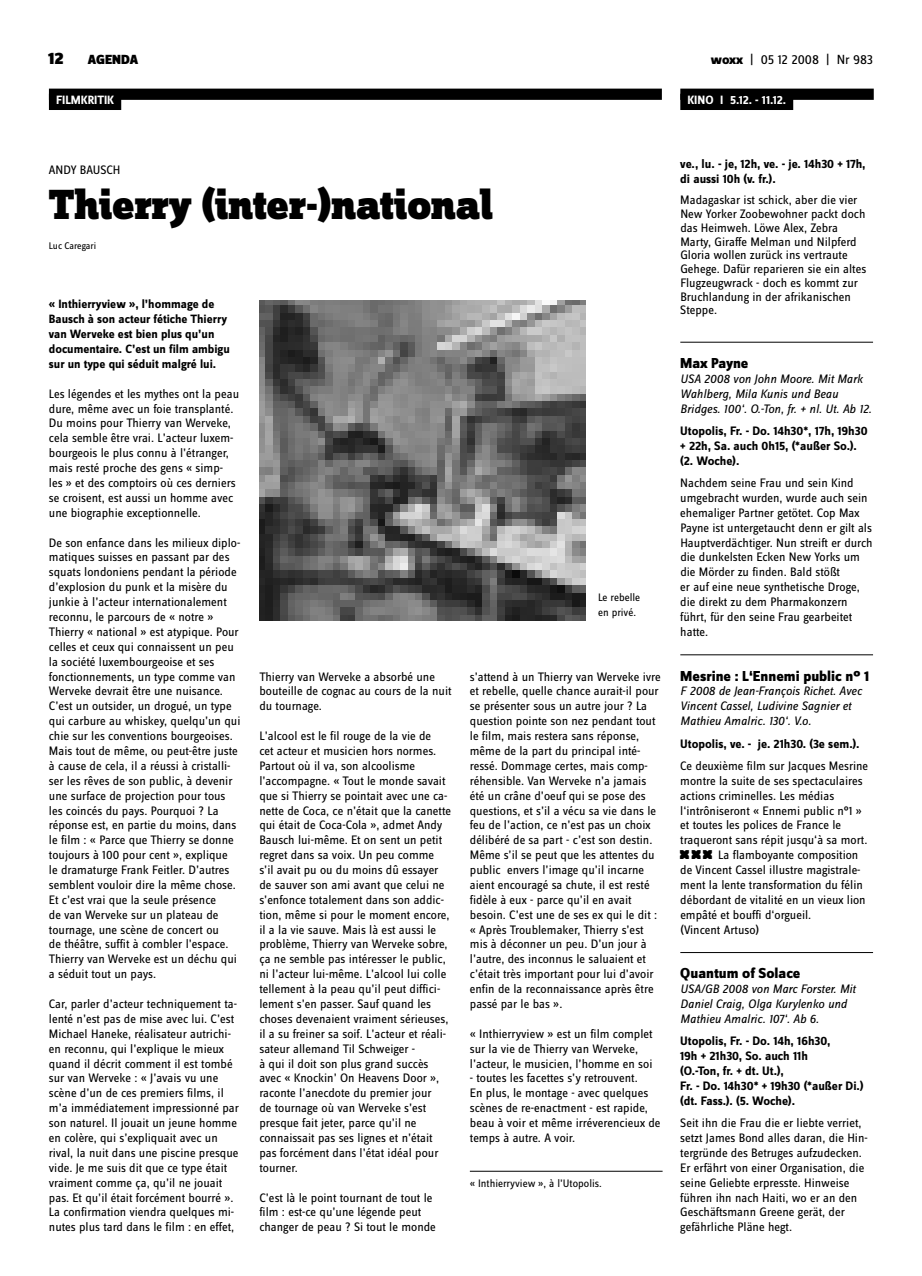
<style>
.page{position:relative;width:922px;height:1276px;background:#fff}
.page>*{position:absolute;margin:0;border:0;box-sizing:border-box;transform-origin:0 0}
.t1{font:900 43.75px "Zine Slab Dis";color:#000}
.t2{font:32.5px "woxx";color:#000}
.t3{font:900 17.5px "Zine Sans Dis";color:#000}
.t4{font:800 15px "Zine Sans Dis";color:#000}
.t5{font:13.75px "Zine Sans Dis";color:#000}
.t6{font:900 13.75px "Zine Sans Dis";color:#000}
.t7{font:12.75px/14.9px "Zine Sans Dis";color:#000}
.t8{font:700 12.75px/14.9px "Zine Sans Dis";color:#000}
.t9{font:italic 12.75px/14.9px "Zine Sans Dis";color:#000}
.t10{font:700 12.5px/14.9px "Zine Sans Dis";color:#000}
.t11{font:700 12.5px "Zine Sans Dis";letter-spacing:-.01em;color:#fff}
.t12{font:11.25px/14.9px "Zine Sans Dis";color:#000}
.t13{font:10px "Zine Sans Dis";color:#000}
.s1{font-weight:800}
</style>
<div class="page">
<div style="left:49px;top:89px;width:612px;height:11px;background:#000"></div>
<div style="left:49px;top:94px;width:72px;height:16px;background:#000"></div>
<hr style="left:469px;top:1171px;width:193px;height:1px;background:#000">
<hr style="left:680px;top:342px;width:192px;height:1px;background:#000">
<hr style="left:680px;top:654px;width:192px;height:1px;background:#000">
<hr style="left:680px;top:952px;width:192px;height:1px;background:#000">
<div style="left:680px;top:89px;width:193px;height:11px;background:#000"></div>
<div style="left:680px;top:94px;width:113px;height:16px;background:#000"></div>
<img style="left:259px;top:300px;width:326px;height:321px">
<h3 class="t3" style="left:48px;top:49px;width:17px">12</h3>
<p class="t6" style="left:88px;top:53px;width:52px">AGENDA</p>
<p class="t5" style="left:710px;top:53px;width:164px"><span class="s1">woxx</span> | 05 12 2008 | Nr 983</p>
<p class="t11" style="left:56px;top:93px;width:60px">FILMKRITIK</p>
<p class="t11" style="left:687px;top:93px;width:100px">KINO I 5.12. - 11.12.</p>
<p class="t7" style="left:49px;top:163px;width:73px">ANDY BAUSCH</p>
<h1 class="t1" style="left:49px;top:181px;width:445px">Thierry (inter-)national</h1>
<p class="t13" style="left:49px;top:240px;width:49px">Luc Caregari</p>
<p class="t10" style="left:49px;top:297px;width:182px">« Inthierryview », l’hommage de Bausch à son acteur fétiche Thierry van Werveke est bien plus qu’un documentaire. C’est un film ambigu sur un type qui séduit malgré lui.</p>
<p class="t7" style="left:49px;top:387px;width:192px">Les légendes et les mythes ont la peau dure, même avec un foie transplanté.<br>Du moins pour Thierry van Werveke, cela semble être vrai. L’acteur luxem&shy;bourgeois le plus connu à l’étranger, mais resté proche des gens « simp&shy;les » et des comptoirs où ces derniers se croisent, est aussi un homme avec une biographie exceptionnelle.</p>
<p class="t7" style="left:49px;top:535px;width:193px">De son enfance dans les milieux diplo&shy;matiques suisses en passant par des squats londoniens pendant la période d’explosion du punk et la misère du junkie à l’acteur internationalement reconnu, le parcours de « notre » Thierry « national » est atypique. Pour celles et ceux qui connaissent un peu la société luxembourgeoise et ses fonctionnements, un type comme van Werveke devrait être une nuisance.<br>C’est un outsider, un drogué, un type qui carbure au whiskey, quelqu’un qui chie sur les conventions bourgeoises.<br>Mais tout de même, ou peut-être juste à cause de cela, il a réussi à cristalli&shy;ser les rêves de son public, à devenir une surface de projection pour tous les coincés du pays. Pourquoi ? La réponse est, en partie du moins, dans le film : « Parce que Thierry se donne toujours à 100 pour cent », explique<br>le dramaturge Frank Feitler. D’autres semblent vouloir dire la même chose.<br>Et c’est vrai que la seule présence<br>de van Werveke sur un plateau de tournage, une scène de concert ou<br>de théâtre, suffit à combler l’espace.<br>Thierry van Werveke est un déchu qui a séduit tout un pays.</p>
<p class="t7" style="left:49px;top:997px;width:191px">Car, parler d’acteur techniquement ta&shy;lenté n’est pas de mise avec lui. C’est Michael Haneke, réalisateur autrichi&shy;en reconnu, qui l’explique le mieux quand il décrit comment il est tombé sur van Werveke : « J’avais vu une scène d’un de ces premiers films, il m’a immédiatement impressionné par son naturel. Il jouait un jeune homme en colère, qui s’expliquait avec un rival, la nuit dans une piscine presque vide. Je me suis dit que ce type était vraiment comme ça, qu’il ne jouait pas. Et qu’il était forcément bourré ».<br>La confirmation viendra quelques mi&shy;nutes plus tard dans le film : en effet,</p>
<p class="t12" style="left:598px;top:590px;width:44px">Le rebelle en privé.</p>
<p class="t7" style="left:259px;top:669px;width:194px">Thierry van Werveke a absorbé une bouteille de cognac au cours de la nuit du tournage.</p>
<p class="t7" style="left:259px;top:729px;width:193px">L’alcool est le fil rouge de la vie de<br>cet acteur et musicien hors normes.<br>Partout où il va, son alcoolisme l’accompagne. « Tout le monde savait que si Thierry se pointait avec une ca&shy;nette de Coca, ce n’était que la canette qui était de Coca-Cola », admet Andy Bausch lui-même. Et on sent un petit regret dans sa voix. Un peu comme s’il avait pu ou du moins dû essayer de sauver son ami avant que celui ne s’enfonce totalement dans son addic&shy;tion, même si pour le moment encore, il a la vie sauve. Mais là est aussi le problème, Thierry van Werveke sobre, ça ne semble pas intéresser le public, ni l’acteur lui-même. L’alcool lui colle tellement à la peau qu’il peut diffici&shy;lement s’en passer. Sauf quand les choses devenaient vraiment sérieuses, il a su freiner sa soif. L’acteur et réali&shy;sateur allemand Til Schweiger -<br>à qui il doit son plus grand succès avec « Knockin’ On Heavens Door », raconte l’anecdote du premier jour<br>de tournage où van Werveke s’est presque fait jeter, parce qu’il ne connaissait pas ses lignes et n’était pas forcément dans l’état idéal pour tourner.</p>
<p class="t7" style="left:259px;top:1190px;width:178px">C’est là le point tournant de tout le film : est-ce qu’une légende peut changer de peau ? Si tout le monde</p>
<p class="t7" style="left:469px;top:669px;width:192px">s’attend à un Thierry van Werveke ivre et rebelle, quelle chance aurait-il pour se présenter sous un autre jour ? La question pointe son nez pendant tout le film, mais restera sans réponse, même de la part du principal inté&shy;ressé. Dommage certes, mais comp&shy;réhensible. Van Werveke n’a jamais été un crâne d’oeuf qui se pose des questions, et s’il a vécu sa vie dans le feu de l’action, ce n’est pas un choix délibéré de sa part - c’est son destin.<br>Même s’il se peut que les attentes du public envers l’image qu’il incarne aient encouragé sa chute, il est resté fidèle à eux - parce qu’il en avait besoin. C’est une de ses ex qui le dit : « Après Troublemaker, Thierry s’est mis à déconner un peu. D’un jour à l’autre, des inconnus le saluaient et c’était très important pour lui d’avoir enfin de la reconnaissance après être passé par le bas ».</p>
<p class="t7" style="left:470px;top:1027px;width:184px">« Inthierryview » est un film complet sur la vie de Thierry van Werveke, l’acteur, le musicien, l’homme en soi</p>
<p class="t7" style="left:470px;top:1071px;width:192px">- toutes les facettes s’y retrouvent.<br>En plus, le montage - avec quelques scènes de re-enactment - est rapide, beau à voir et même irréverencieux de temps à autre. A voir.</p>
<p class="t12" style="left:469px;top:1176px;width:133px">« Inthierryview », à l’Utopolis.</p>
<p class="t8" style="left:680px;top:157px;width:187px">ve., lu. - je, 12h, ve. - je. 14h30 + 17h, di aussi 10h (v. fr.).</p>
<p class="t7" style="left:680px;top:194px;width:187px;line-height:13.8px">Madagaskar ist schick, aber die vier<br>New Yorker Zoobewohner packt doch das Heimweh. Löwe Alex, Zebra<br>Marty, Giraffe Melman und Nilpferd<br>Gloria wollen zurück ins vertraute<br>Gehege. Dafür reparieren sie ein altes<br>Flugzeugwrack - doch es kommt zur<br>Bruchlandung in der afrikanischen<br>Steppe.</p>
<p class="t4" style="left:680px;top:355px;width:70px">Max Payne</p>
<p class="t9" style="left:680px;top:371px;width:192px">USA 2008 von John Moore. Mit Mark<br>Wahlberg, Mila Kunis und Beau<br>Bridges. 100‘. O.-Ton, fr. + nl. Ut. Ab 12.</p>
<p class="t8" style="left:680px;top:424px;width:189px">Utopolis, Fr. - Do. 14h30*, 17h, 19h30 + 22h, Sa. auch 0h15, (*außer So.). (2. Woche).</p>
<p class="t7" style="left:680px;top:476px;width:194px">Nachdem seine Frau und sein Kind umgebracht wurden, wurde auch sein ehemaliger Partner getötet. Cop Max<br>Payne ist untergetaucht denn er gilt als<br>Hauptverdächtiger. Nun streift er durch die dunkelsten Ecken New Yorks um die Mörder zu finden. Bald stößt<br>er auf eine neue synthetische Droge, die direkt zu dem Pharmakonzern führt, für den seine Frau gearbeitet hatte.</p>
<p class="t4" style="left:680px;top:667px;width:190px">Mesrine : L‘Ennemi public n° 1</p>
<p class="t9" style="left:680px;top:684px;width:183px">F 2008 de Jean-François Richet. Avec<br>Vincent Cassel, Ludivine Sagnier et<br>Mathieu Amalric. 130‘. V.o.</p>
<p class="t8" style="left:680px;top:736px;width:181px">Utopolis, ve. - je. 21h30. (3e sem.).</p>
<p class="t7" style="left:680px;top:759px;width:189px">Ce deuxième film sur Jacques Mesrine montre la suite de ses spectaculaires actions criminelles. Les médias l‘intrôniseront « Ennemi public n°1 » et toutes les polices de France le traqueront sans répit jusqu‘à sa mort.</p>
<h2 class="t2" style="left:680px;top:832px;width:40px">XXX</h2>
<p class="t7" style="left:680px;top:848px;width:187px;text-indent:38px">La flamboyante composition de Vincent Cassel illustre magistrale&shy;ment la lente transformation du félin débordant de vitalité en un vieux lion empâté et bouffi d‘orgueil.<br>(Vincent Artuso)</p>
<p class="t4" style="left:680px;top:965px;width:121px">Quantum of Solace</p>
<p class="t9" style="left:680px;top:981px;width:177px">USA/GB 2008 von Marc Forster. Mit<br>Daniel Craig, Olga Kurylenko und<br>Mathieu Amalric. 107‘. Ab 6.</p>
<p class="t8" style="left:680px;top:1034px;width:185px">Utopolis, Fr. - Do. 14h, 16h30,<br>19h + 21h30, So. auch 11h<br>(O.-Ton, fr. + dt. Ut.),<br>Fr. - Do. 14h30* + 19h30 (*außer Di.) (dt. Fass.). (5. Woche).</p>
<p class="t7" style="left:680px;top:1116px;width:189px">Seit ihn die Frau die er liebte verriet, setzt James Bond alles daran, die Hin&shy;tergründe des Betruges aufzudecken.<br>Er erfährt von einer Organisation, die seine Geliebte erpresste. Hinweise führen ihn nach Haiti, wo er an den Geschäftsmann Greene gerät, der gefährliche Pläne hegt.</p>
</div>
